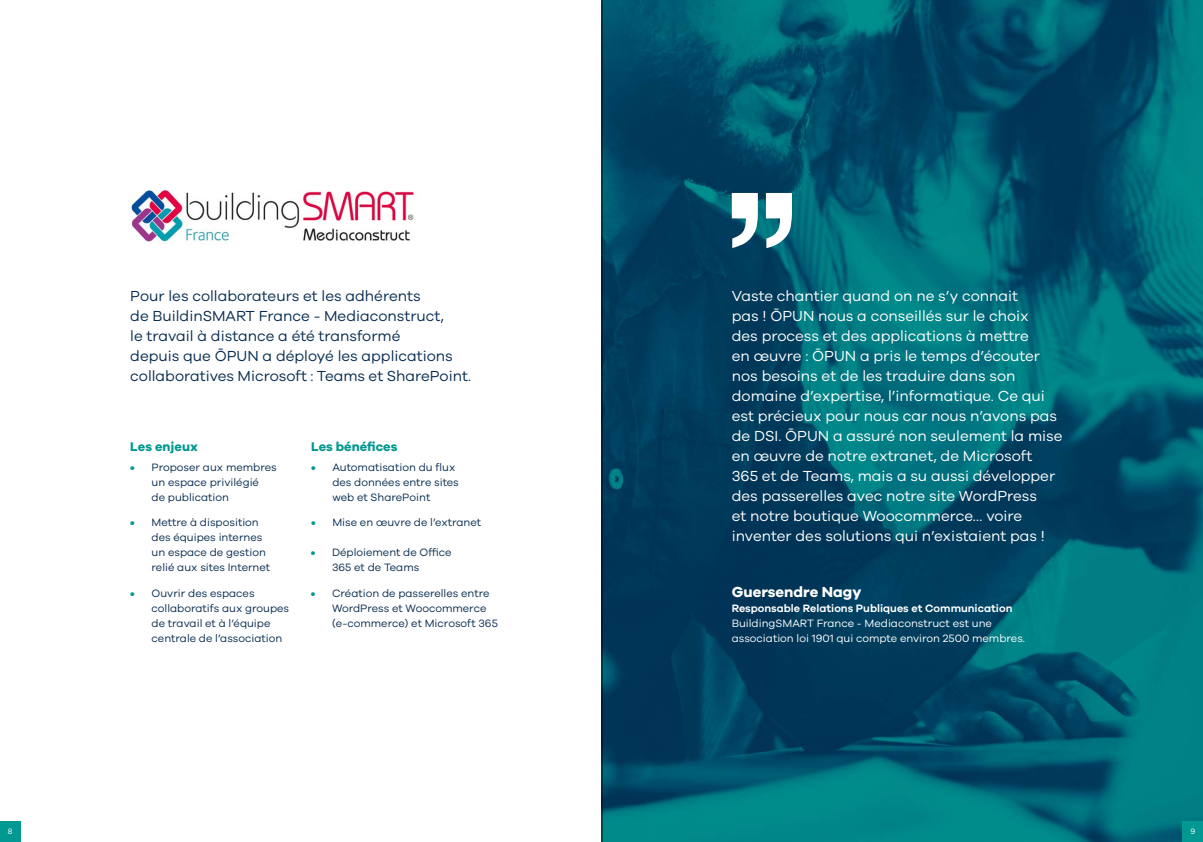
<style>
.page{position:relative;width:1203px;height:842px;background:#fff}
.page>*{position:absolute;margin:0;border:0;box-sizing:border-box;transform-origin:0 0}
.t1{font:15px/20.1px "Galano Grotesque";color:#fff}
.t2{font:15px/20.1px "Galano Grotesque";color:#082c51}
.t3{font:700 15px "Galano Grotesque";color:#fff}
.t4{font:700 13px "Galano Grotesque";color:#009890}
.t5{font:11px/15px "Galano Grotesque";color:#082c51}
.t6{font:11px/15px "Galano Grotesque";color:#fff}
.t7{font:600 11px "Galano Grotesque";color:#fff}
.t8{font:8px "Galano Grotesque";color:#fff}
.s1{font-weight:700;color:#009890}
</style>
<div class="page">
<img style="left:601px;top:0;width:602px;height:842px">
<hr style="left:602px;top:0;width:1px;height:842px;background:#1d1d1b">
<div style="left:0;top:822px;width:20px;height:20px;background:#009890"></div>
<div style="left:1183px;top:822px;width:20px;height:20px;background:#009890"></div>
<img style="left:129px;top:190px;width:285px;height:53px">
<svg style="left:732px;top:193px;width:60px;height:55px"></svg>
<p class="t2" style="left:130px;top:285px;width:342px">Pour les collaborateurs et les adhérents<br>de BuildinSMART France - Mediaconstruct,<br>le travail à distance a été transformé<br>depuis que ŌPUN a déployé les applications collaboratives Microsoft : Teams et SharePoint.</p>
<p class="t1" style="left:732px;top:285px;width:332px">Vaste chantier quand on ne s’y connait<br>pas ! ŌPUN nous a conseillés sur le choix<br>des process et des applications à mettre<br>en œuvre : ŌPUN a pris le temps d’écouter nos besoins et de les traduire dans son domaine d’expertise, l’informatique. Ce qui est précieux pour nous car nous n’avons pas de DSI. ŌPUN a assuré non seulement la mise en œuvre de notre extranet, de Microsoft<br>365 et de Teams, mais a su aussi développer des passerelles avec notre site WordPress<br>et notre boutique Woocommerce… voire inventer des solutions qui n’existaient pas !</p>
<p class="t4" style="left:130px;top:439px;width:69px">Les enjeux</p>
<p class="t5" style="left:152px;top:460px;width:127px;text-indent:-21px"><span class="s1">•</span> Proposer aux membres un espace privilégié<br>de publication</p>
<p class="t5" style="left:152px;top:515px;width:120px;text-indent:-21px"><span class="s1">•</span> Mettre à disposition des équipes internes un espace de gestion relié aux sites Internet</p>
<p class="t5" style="left:152px;top:585px;width:139px;text-indent:-21px"><span class="s1">•</span> Ouvrir des espaces collaboratifs aux groupes de travail et à l’équipe centrale de l’association</p>
<p class="t4" style="left:311px;top:439px;width:88px">Les bénéfices</p>
<p class="t5" style="left:332px;top:460px;width:128px;text-indent:-21px"><span class="s1">•</span> Automatisation du flux des données entre sites web et SharePoint</p>
<p class="t5" style="left:311px;top:515px;width:172px"><span class="s1">•</span> Mise en œuvre de l’extranet</p>
<p class="t5" style="left:332px;top:545px;width:121px;text-indent:-21px"><span class="s1">•</span> Déploiement de Office<br>365 et de Teams</p>
<p class="t5" style="left:332px;top:585px;width:167px;text-indent:-21px"><span class="s1">•</span> Création de passerelles entre<br>WordPress et Woocommerce (e-commerce) et Microsoft 365</p>
<p class="t3" style="left:732px;top:582px;width:131px">Guersendre Nagy</p>
<p class="t7" style="left:732px;top:601px;width:282px">Responsable Relations Publiques et Communication</p>
<p class="t6" style="left:732px;top:615px;width:295px">BuildingSMART France - Mediaconstruct est une association loi 1901 qui compte environ 2500 membres.</p>
<p class="t8" style="left:8px;top:826px;width:6px">8</p>
<p class="t8" style="left:1190px;top:826px;width:6px">9</p>
</div>
